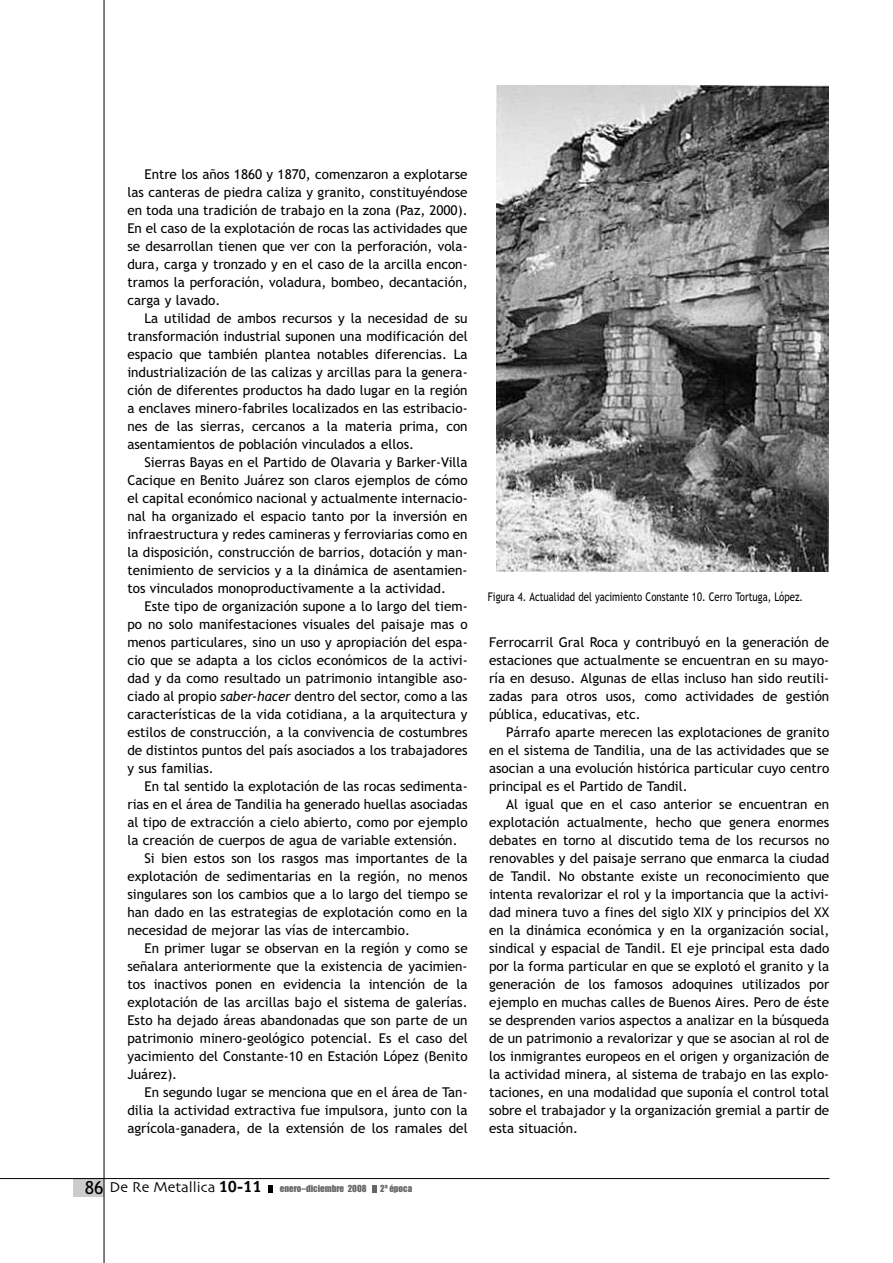
<style>
.page{position:relative;width:893px;height:1263px;background:#fff}
.page>*{position:absolute;margin:0;border:0;box-sizing:border-box;transform-origin:0 0}
.t1{font:18px "Trebuchet MS";color:#000}
.t2{font:13.5px/18px "Trebuchet MS";color:#000;text-align:justify}
.t3{font:12px "Trebuchet MS";color:#000;scale:.8 1}
.t4{font:9px "Impact";color:#666}
.s1{font-style:italic}
.s2{font-family:"Skia";font-size:15px;color:#000}
.s3{font-family:"Officina Sans";font-weight:700;font-size:16.5px;color:#000}
</style>
<div class="page">
<svg style="left:372px;top:1185px;width:4px;height:7px"></svg>
<svg style="left:268px;top:1185px;width:5px;height:7px"></svg>
<div style="left:73px;top:1179px;width:31px;height:18px;background:#ccc"></div>
<hr style="left:104px;top:0;width:1px;height:1263px;background:#000">
<hr style="left:0;top:1178px;width:829px;height:1px;background:#000">
<img style="left:496px;top:85px;width:332px;height:486px">
<p class="t2" style="left:127px;top:166px;width:342px;text-indent:17px">Entre los años 1860 y 1870, comenzaron a explotarse las canteras de piedra caliza y granito, constituyéndose en toda una tradición de trabajo en la zona (Paz, 2000).<br>En el caso de la explotación de rocas las actividades que se desarrollan tienen que ver con la perforación, vola&shy;dura, carga y tronzado y en el caso de la arcilla encon&shy;tramos la perforación, voladura, bombeo, decantación, carga y lavado.</p>
<p class="t2" style="left:127px;top:310px;width:342px;text-indent:17px">La utilidad de ambos recursos y la necesidad de su transformación industrial suponen una modificación del espacio que también plantea notables diferencias. La industrialización de las calizas y arcillas para la genera&shy;ción de diferentes productos ha dado lugar en la región a enclaves minero-fabriles localizados en las estribacio&shy;nes de las sierras, cercanos a la materia prima, con asentamientos de población vinculados a ellos.</p>
<p class="t2" style="left:127px;top:454px;width:342px;text-indent:17px">Sierras Bayas en el Partido de Olavaria y Barker-Villa Cacique en Benito Juárez son claros ejemplos de cómo el capital económico nacional y actualmente internacio&shy;nal ha organizado el espacio tanto por la inversión en infraestructura y redes camineras y ferroviarias como en la disposición, construcción de barrios, dotación y man&shy;tenimiento de servicios y a la dinámica de asentamien&shy;tos vinculados monoproductivamente a la actividad.</p>
<p class="t2" style="left:127px;top:598px;width:342px;text-indent:17px">Este tipo de organización supone a lo largo del tiem&shy;po no solo manifestaciones visuales del paisaje mas o menos particulares, sino un uso y apropiación del espa&shy;cio que se adapta a los ciclos económicos de la activi&shy;dad y da como resultado un patrimonio intangible aso&shy;ciado al propio <span class="s1">saber-hacer</span> dentro del sector, como a las características de la vida cotidiana, a la arquitectura y estilos de construcción, a la convivencia de costumbres de distintos puntos del país asociados a los trabajadores y sus familias.</p>
<p class="t2" style="left:144px;top:778px;width:325px">En tal sentido la explotación de las rocas sedimenta-</p>
<p class="t2" style="left:127px;top:796px;width:342px">rias en el área de Tandilia ha generado huellas asociadas</p>
<p class="t2" style="left:127px;top:814px;width:342px">al tipo de extracción a cielo abierto, como por ejemplo</p>
<p class="t2" style="left:127px;top:832px;width:332px">la creación de cuerpos de agua de variable extensión.</p>
<p class="t2" style="left:144px;top:850px;width:325px">Si bien estos son los rasgos mas importantes de la</p>
<p class="t2" style="left:127px;top:868px;width:342px">explotación de sedimentarias en la región, no menos</p>
<p class="t2" style="left:127px;top:886px;width:342px">singulares son los cambios que a lo largo del tiempo se</p>
<p class="t2" style="left:127px;top:904px;width:342px">han dado en las estrategias de explotación como en la</p>
<p class="t2" style="left:127px;top:922px;width:284px">necesidad de mejorar las vías de intercambio.</p>
<p class="t2" style="left:144px;top:940px;width:325px">En primer lugar se observan en la región y como se</p>
<p class="t2" style="left:127px;top:958px;width:341px">señalara anteriormente que la existencia de yacimien-</p>
<p class="t2" style="left:127px;top:976px;width:342px">tos inactivos ponen en evidencia la intención de la</p>
<p class="t2" style="left:127px;top:994px;width:342px">explotación de las arcillas bajo el sistema de galerías.</p>
<p class="t2" style="left:127px;top:1012px;width:342px">Esto ha dejado áreas abandonadas que son parte de un</p>
<p class="t2" style="left:127px;top:1030px;width:342px">patrimonio minero-geológico potencial. Es el caso del</p>
<p class="t2" style="left:127px;top:1048px;width:342px">yacimiento del Constante-10 en Estación López (Benito</p>
<p class="t2" style="left:127px;top:1066px;width:51px">Juárez).</p>
<p class="t2" style="left:144px;top:1084px;width:325px">En segundo lugar se menciona que en el área de Tan-</p>
<p class="t2" style="left:127px;top:1102px;width:342px">dilia la actividad extractiva fue impulsora, junto con la</p>
<p class="t2" style="left:127px;top:1120px;width:342px">agrícola-ganadera, de la extensión de los ramales del</p>
<h1 class="t1" style="left:85px;top:1181px;width:20px">86</h1>
<p class="t4" style="left:109px;top:1186px;width:259px"><span class="s2">De Re Metallica</span> <span class="s3">10-11</span> enero–diciembre 2008</p>
<p class="t4" style="left:380px;top:1186px;width:34px">2ª época</p>
<p class="t3" style="left:488px;top:593px;width:395px">Figura 4. Actualidad del yacimiento Constante 10. Cerro Tortuga, López.</p>
<p class="t2" style="left:489px;top:635px;width:342px">Ferrocarril Gral Roca y contribuyó en la generación de estaciones que actualmente se encuentran en su mayo&shy;ría en desuso. Algunas de ellas incluso han sido reutili&shy;zadas para otros usos, como actividades de gestión pública, educativas, etc.</p>
<p class="t2" style="left:489px;top:725px;width:342px;text-indent:17px">Párrafo aparte merecen las explotaciones de granito en el sistema de Tandilia, una de las actividades que se asocian a una evolución histórica particular cuyo centro principal es el Partido de Tandil.</p>
<p class="t2" style="left:489px;top:797px;width:342px;text-indent:17px">Al igual que en el caso anterior se encuentran en explotación actualmente, hecho que genera enormes debates en torno al discutido tema de los recursos no renovables y del paisaje serrano que enmarca la ciudad de Tandil. No obstante existe un reconocimiento que intenta revalorizar el rol y la importancia que la activi&shy;dad minera tuvo a fines del siglo XIX y principios del XX en la dinámica económica y en la organización social, sindical y espacial de Tandil. El eje principal esta dado por la forma particular en que se explotó el granito y la generación de los famosos adoquines utilizados por ejemplo en muchas calles de Buenos Aires. Pero de éste se desprenden varios aspectos a analizar en la búsqueda de un patrimonio a revalorizar y que se asocian al rol de los inmigrantes europeos en el origen y organización de la actividad minera, al sistema de trabajo en las explo&shy;taciones, en una modalidad que suponía el control total sobre el trabajador y la organización gremial a partir de esta situación.</p>
</div>
